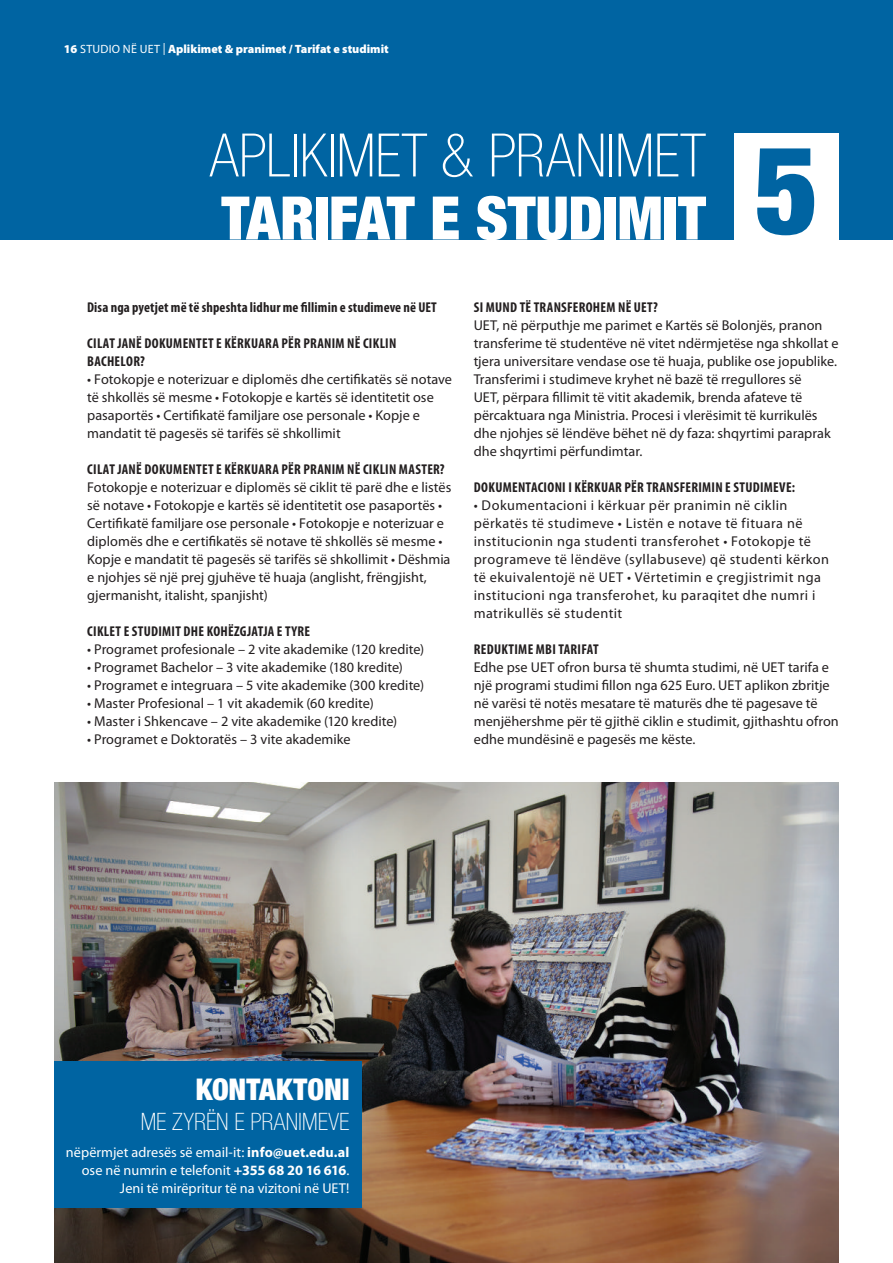
<style>
.page{position:relative;width:893px;height:1263px;background:#fff}
.page>*{position:absolute;margin:0;border:0;box-sizing:border-box;transform-origin:0 0}
.Tit_1{font:900 condensed 122.7px "Helvetica Neue";color:#0064a2}
.Tit_1-2{font:100 condensed 60px "Helvetica Neue";letter-spacing:-.01em;color:#fff}
.Tit_1-3{font:900 condensed 60px "Helvetica Neue";letter-spacing:-.01em;color:#fff}
.Tit_1-4{font:900 condensed 30px "Helvetica Neue";letter-spacing:-.005em;color:#fff}
.Tit_1-5{font:100 condensed 24px "Helvetica Neue";color:#fff}
.tekst{font:14.25px/18px "Myriad Pro";letter-spacing:.005em;color:#231f20}
.tekst-2{font:14.25px/18px "Myriad Pro";letter-spacing:.03em;color:#231f20}
.tekst-3{font:700 condensed 14.25px/18px "Myriad Pro";letter-spacing:.02em;color:#231f20}
.main_1_text_myriad{font:14.25px/18px "Myriad Pro";color:#fff;text-align:right}
.t1{font:900 12px "Myriad Pro";color:#fff}
.s1{font-weight:400}
.s2{font-weight:700}
</style>
<div class="page">
<div style="left:0;top:0;width:893px;height:239px;background:#0064a2"></div>
<div style="left:735px;top:134px;width:104px;height:106px;background:#fff"></div>
<img style="left:54px;top:782px;width:785px;height:481px">
<div style="left:54px;top:1062px;width:307px;height:146px;background:#0064a2"></div>
<p class="t1" style="left:64px;top:42px;width:327px">16 <span class="s1">STUDIO NË UET |</span> Aplikimet &amp; pranimet / Tarifat e studimit</p>
<p class="Tit_1-2" style="left:210px;top:122px;width:498px">APLIKIMET &amp; PRANIMET</p>
<p class="Tit_1-3" style="left:221px;top:181px;width:486px">TARIFAT E STUDIMIT</p>
<p class="Tit_1" style="left:755px;top:114px;width:65px">5</p>
<p class="tekst-3" style="left:87px;top:298px;width:351px">Disa nga pyetjet më të shpeshta lidhur me fillimin e studimeve në UET</p>
<p class="tekst-3" style="left:87px;top:334px;width:311px">CILAT JANË DOKUMENTET E KËRKUARA PËR PRANIM NË CIKLIN<br>BACHELOR?</p>
<p class="tekst" style="left:87px;top:370px;width:366px">• Fotokopje e noterizuar e diplomës dhe certifikatës së notave të shkollës së mesme • Fotokopje e kartës së identitetit ose pasaportës • Certifikatë familjare ose personale • Kopje e mandatit të pagesës së tarifës së shkollimit</p>
<p class="tekst-3" style="left:87px;top:460px;width:359px">CILAT JANË DOKUMENTET E KËRKUARA PËR PRANIM NË CIKLIN MASTER?</p>
<p class="tekst" style="left:87px;top:478px;width:366px">Fotokopje e noterizuar e diplomës së ciklit të parë dhe e listës së notave • Fotokopje e kartës së identitetit ose pasaportës • Certifikatë familjare ose personale • Fotokopje e noterizuar e diplomës dhe e certifikatës së notave të shkollës së mesme • Kopje e mandatit të pagesës së tarifës së shkollimit • Dëshmia e njohjes së një prej gjuhëve të huaja (anglisht, frëngjisht, gjermanisht, italisht, spanjisht)</p>
<p class="tekst-3" style="left:87px;top:622px;width:224px">CIKLET E STUDIMIT DHE KOHËZGJATJA E TYRE</p>
<p class="tekst" style="left:87px;top:640px;width:339px">• Programet profesionale – 2 vite akademike (120 kredite)</p>
<p class="tekst" style="left:87px;top:658px;width:317px">• Programet Bachelor – 3 vite akademike (180 kredite)</p>
<p class="tekst" style="left:87px;top:676px;width:338px">• Programet e integruara – 5 vite akademike (300 kredite)</p>
<p class="tekst" style="left:87px;top:694px;width:288px">• Master Profesional – 1 vit akademik (60 kredite)</p>
<p class="tekst" style="left:87px;top:712px;width:311px">• Master i Shkencave – 2 vite akademike (120 kredite)</p>
<p class="tekst" style="left:87px;top:730px;width:265px">• Programet e Doktoratës – 3 vite akademike</p>
<p class="tekst-3" style="left:474px;top:298px;width:186px">SI MUND TË TRANSFEROHEM NË UET?</p>
<p class="tekst" style="left:474px;top:316px;width:366px">UET, në përputhje me parimet e Kartës së Bolonjës, pranon transferime të studentëve në vitet ndërmjetëse nga shkollat e tjera universitare vendase ose të huaja, publike ose jopublike.<br>Transferimi i studimeve kryhet në bazë të rregullores së<br>UET, përpara fillimit të vitit akademik, brenda afateve të përcaktuara nga Ministria. Procesi i vlerësimit të kurrikulës dhe njohjes së lëndëve bëhet në dy faza: shqyrtimi paraprak dhe shqyrtimi përfundimtar.</p>
<p class="tekst-3" style="left:474px;top:478px;width:323px">DOKUMENTACIONI I KËRKUAR PËR TRANSFERIMIN E STUDIMEVE:</p>
<p class="tekst-2" style="left:474px;top:496px;width:357px">• Dokumentacioni i kërkuar për pranimin në ciklin përkatës të studimeve • Listën e notave të fituara në institucionin nga studenti transferohet • Fotokopje të programeve të lëndëve (syllabuseve) që studenti kërkon të ekuivalentojë në UET • Vërtetimin e çregjistrimit nga institucioni nga transferohet, ku paraqitet dhe numri i matrikullës së studentit</p>
<p class="tekst-3" style="left:474px;top:640px;width:127px">REDUKTIME MBI TARIFAT</p>
<p class="tekst" style="left:474px;top:658px;width:367px">Edhe pse UET ofron bursa të shumta studimi, në UET tarifa e një programi studimi fillon nga 625 Euro. UET aplikon zbritje në varësi të notës mesatare të maturës dhe të pagesave të menjëhershme për të gjithë ciklin e studimit, gjithashtu ofron edhe mundësinë e pagesës me këste.</p>
<p class="Tit_1-4" style="left:196px;top:1071px;width:155px">KONTAKTONI</p>
<p class="Tit_1-5" style="left:141px;top:1108px;width:210px">ME ZYRËN E PRANIMEVE</p>
<p class="main_1_text_myriad" style="left:66px;top:1143px;width:285px">nëpërmjet adresës së email-it: <span class="s2">info@uet.edu.al</span></p>
<p class="main_1_text_myriad" style="left:82px;top:1161px;width:269px">ose në numrin e telefonit <span class="s2">+355 68 20 16 616</span>.<br>Jeni të mirëpritur të na vizitoni në UET!</p>
</div>
